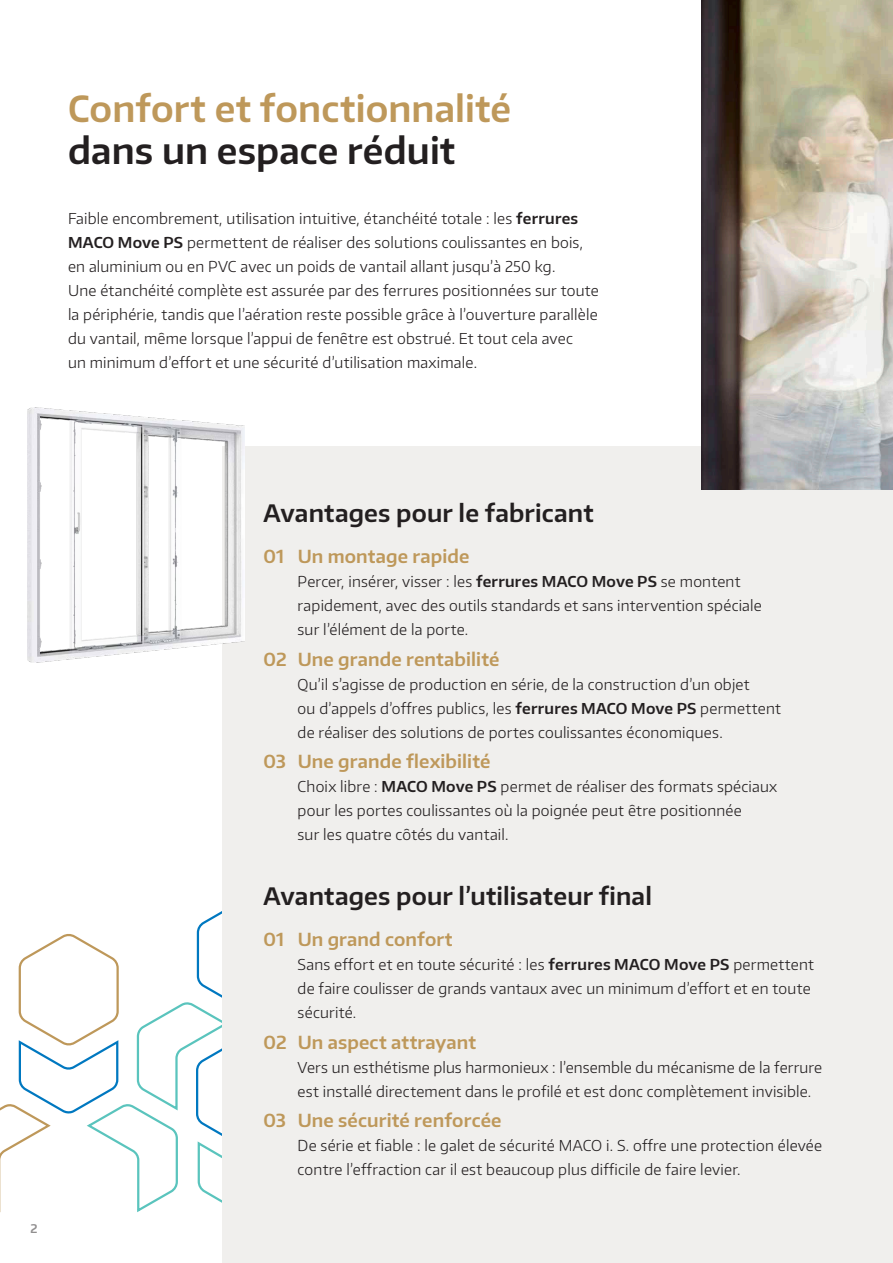
<style>
.page{position:relative;width:893px;height:1263px;background:#fff}
.page>*{position:absolute;margin:0;border:0;box-sizing:border-box;transform-origin:0 0}
.Headline_Kern_Gold{font:600 36px "Encode Sans Normal";letter-spacing:.005em;color:#be985a}
.Headline_Kern_Schwarz{font:600 36px "Encode Sans Normal";letter-spacing:.005em;color:#231f20}
.Subheadline_16auf20_black{font:600 24px "Encode Sans Normal";letter-spacing:.005em;color:#231f20}
.Aufzählungen_Kern_Headline_gold{font:600 18px "Encode Sans Normal";letter-spacing:.01em;color:#be985a}
.Aufzählungen_Kern_Bodytext_schwarz{font:300 15px/24px "Encode Sans Normal";letter-spacing:.015em;color:#231f20}
.Bodytext{font:300 15px/24px "Encode Sans Normal";letter-spacing:.015em;color:#231f20}
.t1{font:600 12px "Encode Sans Normal";color:#231f20}
.s1{font-weight:600}
</style>
<div class="page">
<svg style="left:0;top:911px;width:222px;height:301px"></svg>
<div style="left:222px;top:446px;width:671px;height:817px;background:#f0efed"></div>
<img style="left:702px;top:0;width:191px;height:489px">
<img style="left:28px;top:407px;width:217px;height:255px">
<p class="Headline_Kern_Gold" style="left:68px;top:85px;width:445px">Confort et fonctionnalité</p>
<p class="Headline_Kern_Schwarz" style="left:68px;top:127px;width:389px">dans un espace réduit</p>
<p class="Bodytext" style="left:68px;top:206px;width:532px">Faible encombrement, utilisation intuitive, étanchéité totale : les <span class="s1">ferrures MACO Move PS</span> permettent de réaliser des solutions coulissantes en bois, en aluminium ou en PVC avec un poids de vantail allant jusqu’à 250 kg.<br>Une étanchéité complète est assurée par des ferrures positionnées sur toute la périphérie, tandis que l’aération reste possible grâce à l’ouverture parallèle du vantail, même lorsque l’appui de fenêtre est obstrué. Et tout cela avec<br>un minimum d’effort et une sécurité d’utilisation maximale.</p>
<p class="t1" style="left:30px;top:1220px;width:9px">2</p>
<p class="Subheadline_16auf20_black" style="left:264px;top:497px;width:332px">Avantages pour le fabricant</p>
<p class="Aufzählungen_Kern_Headline_gold" style="left:264px;top:545px;width:207px">01 Un montage rapide</p>
<p class="Aufzählungen_Kern_Bodytext_schwarz" style="left:298px;top:569px;width:466px">Percer, insérer, visser : les <span class="s1">ferrures MACO Move PS</span> se montent rapidement, avec des outils standards et sans intervention spéciale sur l’élément de la porte.</p>
<p class="Aufzählungen_Kern_Headline_gold" style="left:264px;top:647px;width:237px">02 Une grande rentabilité</p>
<p class="Aufzählungen_Kern_Bodytext_schwarz" style="left:298px;top:672px;width:485px">Qu’il s’agisse de production en série, de la construction d’un objet<br>ou d’appels d’offres publics, les <span class="s1">ferrures MACO Move PS</span> permettent de réaliser des solutions de portes coulissantes économiques.</p>
<p class="Aufzählungen_Kern_Headline_gold" style="left:264px;top:750px;width:228px">03 Une grande flexibilité</p>
<p class="Aufzählungen_Kern_Bodytext_schwarz" style="left:298px;top:774px;width:481px">Choix libre : <span class="s1">MACO Move PS</span> permet de réaliser des formats spéciaux pour les portes coulissantes où la poignée peut être positionnée<br>sur les quatre côtés du vantail.</p>
<p class="Subheadline_16auf20_black" style="left:264px;top:880px;width:390px">Avantages pour l’utilisateur final</p>
<p class="Aufzählungen_Kern_Headline_gold" style="left:264px;top:928px;width:190px">01 Un grand confort</p>
<p class="Aufzählungen_Kern_Bodytext_schwarz" style="left:298px;top:952px;width:518px">Sans effort et en toute sécurité : les <span class="s1">ferrures MACO Move PS</span> permettent de faire coulisser de grands vantaux avec un minimum d’effort et en toute sécurité.</p>
<p class="Aufzählungen_Kern_Headline_gold" style="left:264px;top:1030px;width:214px">02 Un aspect attrayant</p>
<p class="Aufzählungen_Kern_Bodytext_schwarz" style="left:298px;top:1054px;width:526px">Vers un esthétisme plus harmonieux : l’ensemble du mécanisme de la ferrure est installé directement dans le profilé et est donc complètement invisible.</p>
<p class="Aufzählungen_Kern_Headline_gold" style="left:264px;top:1108px;width:239px">03 Une sécurité renforcée</p>
<p class="Aufzählungen_Kern_Bodytext_schwarz" style="left:298px;top:1133px;width:526px">De série et fiable : le galet de sécurité MACO i. S. offre une protection élevée contre l’effraction car il est beaucoup plus difficile de faire levier.</p>
</div>
